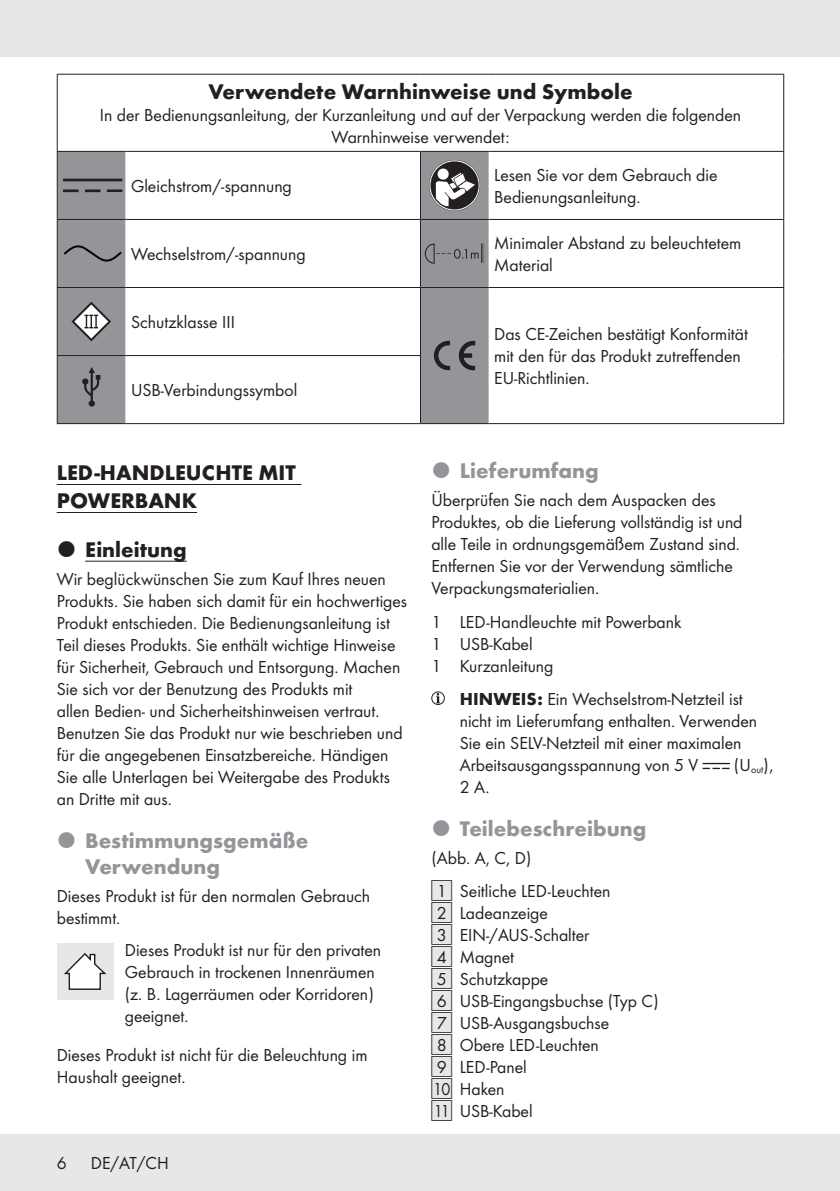
<style>
.page{position:relative;width:840px;height:1191px;background:#fff}
.page>*{position:absolute;margin:0;border:0;box-sizing:border-box;transform-origin:0 0}
.t1{font:700 22px/26px "Futura";color:#939598}
.Headline-01{font:700 22px "Futura";color:#231f20}
.Product_Name{font:700 22px/28px "Futura";color:#231f20}
.Body{font:18px/22px "Futura Boo";color:#231f20}
.Indent_SB{font:18px/22px "Futura Boo";color:#231f20}
.Indent{font:18px "Futura Boo";color:#231f20}
.Body__Table{font:18px/22px "Futura Boo";color:#231f20;text-align:center}
.Body_SB{font:18px/22px "Futura Boo";color:#231f20}
.s1{font-family:"Futura";font-weight:700}
.s2{font-family:"IMP Lidl Num Box";font-size:15.8px;color:#e6e7e9}
.s3{font-family:"IMP Lidl Num Box";font-size:15.8px}
</style>
<div class="page">
<div style="left:0;top:1134px;width:839px;height:57px;background:#e6e7e9"></div>
<div style="left:0;top:0;width:839px;height:57px;background:#e6e7e9"></div>
<svg style="left:58px;top:152px;width:430px;height:271px"></svg>
<hr style="left:57px;top:74px;width:68px;height:1px;background:#231f20">
<hr style="left:57px;top:75px;width:1px;height:76px;background:#231f20">
<hr style="left:125px;top:74px;width:295px;height:1px;background:#231f20">
<hr style="left:420px;top:74px;width:68px;height:1px;background:#231f20">
<hr style="left:488px;top:74px;width:295px;height:1px;background:#231f20">
<hr style="left:782px;top:75px;width:1px;height:76px;background:#231f20">
<hr style="left:125px;top:151px;width:295px;height:1px;background:#231f20">
<hr style="left:420px;top:151px;width:68px;height:1px;background:#231f20">
<hr style="left:420px;top:152px;width:1px;height:67px;background:#231f20">
<hr style="left:488px;top:151px;width:295px;height:1px;background:#231f20">
<hr style="left:782px;top:152px;width:1px;height:67px;background:#231f20">
<hr style="left:125px;top:219px;width:295px;height:1px;background:#231f20">
<hr style="left:420px;top:219px;width:68px;height:1px;background:#231f20">
<hr style="left:420px;top:220px;width:1px;height:67px;background:#231f20">
<hr style="left:488px;top:219px;width:295px;height:1px;background:#231f20">
<hr style="left:782px;top:220px;width:1px;height:67px;background:#231f20">
<hr style="left:57px;top:287px;width:68px;height:1px;background:#231f20">
<hr style="left:57px;top:288px;width:1px;height:67px;background:#231f20">
<hr style="left:125px;top:287px;width:295px;height:1px;background:#231f20">
<hr style="left:420px;top:287px;width:68px;height:1px;background:#231f20">
<hr style="left:420px;top:288px;width:1px;height:67px;background:#231f20">
<hr style="left:488px;top:287px;width:295px;height:1px;background:#231f20">
<hr style="left:782px;top:288px;width:1px;height:67px;background:#231f20">
<hr style="left:57px;top:355px;width:68px;height:1px;background:#231f20">
<hr style="left:57px;top:356px;width:1px;height:67px;background:#231f20">
<hr style="left:125px;top:355px;width:296px;height:1px;background:#231f20">
<hr style="left:420px;top:356px;width:1px;height:67px;background:#231f20">
<hr style="left:782px;top:355px;width:1px;height:68px;background:#231f20">
<hr style="left:57px;top:423px;width:68px;height:1px;background:#231f20">
<hr style="left:125px;top:423px;width:295px;height:1px;background:#231f20">
<hr style="left:420px;top:423px;width:68px;height:1px;background:#231f20">
<hr style="left:488px;top:423px;width:295px;height:1px;background:#231f20">
<svg style="left:429px;top:160px;width:51px;height:51px"></svg>
<svg style="left:57px;top:151px;width:68px;height:136px"></svg>
<svg style="left:424px;top:243px;width:60px;height:21px"></svg>
<svg style="left:71px;top:302px;width:40px;height:39px"></svg>
<svg style="left:433px;top:341px;width:42px;height:29px"></svg>
<svg style="left:82px;top:367px;width:18px;height:39px"></svg>
<hr style="left:57px;top:484px;width:244px;height:1px;background:#231f20">
<hr style="left:57px;top:512px;width:140px;height:1px;background:#231f20">
<hr style="left:85px;top:560px;width:102px;height:1px;background:#231f20">
<div style="left:57px;top:943px;width:56px;height:56px;background:#e6e7e9"></div>
<svg style="left:64px;top:953px;width:42px;height:37px"></svg>
<div style="left:431px;top:691px;width:13px;height:14px;border:1px solid #231f20;border-radius:50%"></div>
<svg style="left:436px;top:693px;width:4px;height:10px"></svg>
<svg style="left:702px;top:763px;width:26px;height:6px"></svg>
<p class="Headline-01" style="left:208px;top:75px;width:425px">Verwendete Warnhinweise und Symbole</p>
<p class="Body__Table" style="left:100px;top:103px;width:642px">In der Bedienungsanleitung, der Kurzanleitung und auf der Verpackung werden die folgenden<br>Warnhinweise verwendet:</p>
<p class="Body" style="left:131px;top:174px;width:162px">Gleichstrom/-spannung</p>
<p class="Body" style="left:494px;top:163px;width:225px">Lesen Sie vor dem Gebrauch die<br>Bedienungsanleitung.</p>
<p class="Body" style="left:131px;top:242px;width:176px">Wechselstrom/-spannung</p>
<p class="Body" style="left:494px;top:231px;width:248px">Minimaler Abstand zu beleuchtetem<br>Material</p>
<p class="Body" style="left:131px;top:310px;width:105px">Schutzklasse III</p>
<p class="Body" style="left:131px;top:378px;width:168px">USB-Verbindungssymbol</p>
<p class="Body" style="left:494px;top:322px;width:255px">Das CE-Zeichen bestätigt Konformität mit den für das Produkt zutreffenden<br>EU‑Richtlinien.</p>
<p class="Product_Name" style="left:57px;top:457px;width:240px">LED-HANDLEUCHTE MIT<br>POWERBANK</p>
<p class="Headline-01" style="left:85px;top:533px;width:103px">Einleitung</p>
<p class="Body" style="left:57px;top:567px;width:352px">Wir beglückwünschen Sie zum Kauf Ihres neuen Produkts. Sie haben sich damit für ein hochwertiges Produkt entschieden. Die Bedienungsanleitung ist Teil dieses Produkts. Sie enthält wichtige Hinweise für Sicherheit, Gebrauch und Entsorgung. Machen Sie sich vor der Benutzung des Produkts mit<br>allen Bedien- und Sicherheitshinweisen vertraut.<br>Benutzen Sie das Produkt nur wie beschrieben und für die angegebenen Einsatzbereiche. Händigen Sie alle Unterlagen bei Weitergabe des Produkts an Dritte mit aus.</p>
<p class="t1" style="left:85px;top:826px;width:225px">Bestimmungsgemäße<br>Verwendung</p>
<p class="Body" style="left:57px;top:883px;width:315px">Dieses Produkt ist für den normalen Gebrauch bestimmt.</p>
<p class="Body" style="left:125px;top:938px;width:258px">Dieses Produkt ist nur für den privaten<br>Gebrauch in trockenen Innenräumen (z. B. Lagerräumen oder Korridoren) geeignet.</p>
<p class="Body_SB" style="left:57px;top:1043px;width:312px">Dieses Produkt ist nicht für die Beleuchtung im<br>Haushalt geeignet.</p>
<p class="Body" style="left:57px;top:1151px;width:11px">6</p>
<p class="Body" style="left:91px;top:1151px;width:79px">DE/AT/CH</p>
<p class="t1" style="left:459px;top:456px;width:140px">Lieferumfang</p>
<p class="Body" style="left:431px;top:488px;width:312px">Überprüfen Sie nach dem Auspacken des Produktes, ob die Lieferung vollständig ist und alle Teile in ordnungsgemäßem Zustand sind.<br>Entfernen Sie vor der Verwendung sämtliche Verpackungsmaterialien.</p>
<p class="Indent_SB" style="left:431px;top:609px;width:251px">1 LED-Handleuchte mit Powerbank</p>
<p class="Indent" style="left:431px;top:631px;width:103px">1 USB-Kabel</p>
<p class="Indent" style="left:431px;top:653px;width:123px">1 Kurzanleitung</p>
<p class="Indent_SB" style="left:459px;top:687px;width:299px"><span class="s1">HINWEIS:</span> Ein Wechselstrom-Netzteil ist nicht im Lieferumfang enthalten. Verwenden Sie ein SELV-Netzteil mit einer maximalen Arbeitsausgangsspannung von 5 V</p>
<p class="Indent_SB" style="left:733px;top:753px;width:41px">(U<sub>out</sub>),</p>
<p class="Indent_SB" style="left:459px;top:775px;width:29px">2 A.</p>
<p class="t1" style="left:459px;top:814px;width:188px">Teilebeschreibung</p>
<p class="Body" style="left:431px;top:845px;width:102px">(Abb. A, C, D)</p>
<p class="Indent_SB" style="left:431px;top:879px;width:181px"><span class="s2">[</span><span class="s3">1]</span> Seitliche LED-Leuchten</p>
<p class="Indent" style="left:431px;top:900px;width:118px"><span class="s2">[</span><span class="s3">2]</span> Ladeanzeige</p>
<p class="Indent" style="left:431px;top:922px;width:159px"><span class="s2">[</span><span class="s3">3]</span> EIN-/AUS-Schalter</p>
<p class="Indent" style="left:431px;top:944px;width:84px"><span class="s2">[</span><span class="s3">4]</span> Magnet</p>
<p class="Indent" style="left:431px;top:966px;width:118px"><span class="s2">[</span><span class="s3">5]</span> Schutzkappe</p>
<p class="Indent" style="left:431px;top:988px;width:229px"><span class="s2">[</span><span class="s3">6]</span> USB-Eingangsbuchse (Typ C)</p>
<p class="Indent" style="left:431px;top:1010px;width:179px"><span class="s2">[</span><span class="s3">7]</span> USB-Ausgangsbuchse</p>
<p class="Indent" style="left:431px;top:1032px;width:169px"><span class="s2">[</span><span class="s3">8]</span> Obere LED-Leuchten</p>
<p class="Indent" style="left:431px;top:1054px;width:97px"><span class="s2">[</span><span class="s3">9]</span> LED-Panel</p>
<p class="Indent" style="left:431px;top:1076px;width:75px"><span class="s2">[</span><span class="s3">10]</span> Haken</p>
<p class="Indent" style="left:431px;top:1098px;width:103px"><span class="s2">[</span><span class="s3">11]</span> USB-Kabel</p>
</div>
